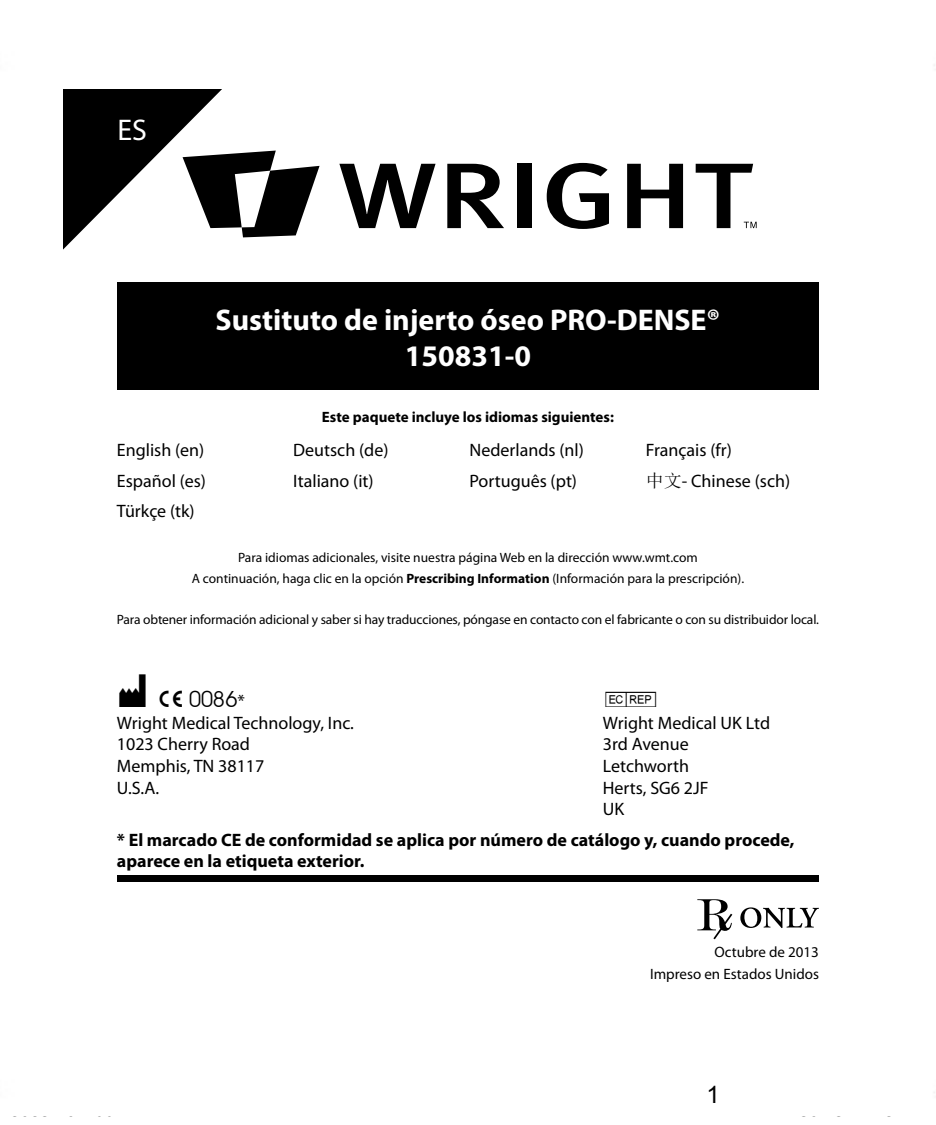
<style>
.page{position:relative;width:936px;height:1125px;background:#fff}
.page>*{position:absolute;margin:0;border:0;box-sizing:border-box;transform-origin:0 0}
.t1{font:36px "mdd en 980";color:#000}
.t2{font:700 30px/36px "Myriad Pro";color:#fff;text-align:center}
.t3{font:30px "Myriad Pro";color:#fff}
.t4{font:24px "Arial";color:#000}
.t5{font:18px/21.6px "Myriad Pro";color:#000}
.t6{font:700 18px/21.6px "Myriad Pro";color:#000}
.t7{font:18px "mdd en 980";color:#000}
.t8{font:700 15px "Myriad Pro";color:#000}
.t9{font:15px/22.2px "Myriad Pro";color:#000;text-align:right}
.t10{font:13.5px/20.4px "Myriad Pro";letter-spacing:-.005em;color:#000;text-align:center}
.s1{font-family:"Sim Sun"}
.s2{font-weight:700}
.s3{font-family:"Myriad Pro"}
</style>
<div class="page">
<div style="left:117px;top:282px;width:702px;height:108px;background:#000"></div>
<svg style="left:697px;top:899px;width:35px;height:40px"></svg>
<svg style="left:740px;top:907px;width:79px;height:21px"></svg>
<div style="left:117px;top:875px;width:702px;height:6px;background:#000"></div>
<svg style="left:339px;top:164px;width:97px;height:64px"></svg>
<svg style="left:447px;top:164px;width:57px;height:64px"></svg>
<div style="left:517px;top:164px;width:14px;height:64px;background:#000"></div>
<svg style="left:547px;top:163px;width:62px;height:66px"></svg>
<svg style="left:627px;top:164px;width:56px;height:64px"></svg>
<svg style="left:63px;top:89px;width:257px;height:161px"></svg>
<svg style="left:696px;top:164px;width:61px;height:64px"></svg>
<h2 class="t3" style="left:118px;top:112px;width:31px">ES</h2>
<h2 class="t2" style="left:216px;top:300px;width:506px">Sustituto de injerto óseo PRO-DENSE®<br>150831-0</h2>
<p class="t8" style="left:322px;top:408px;width:294px">Este paquete incluye los idiomas siguientes:</p>
<h3 class="t5" style="left:117px;top:439px;width:89px">English (en)</h3>
<h3 class="t5" style="left:293px;top:439px;width:97px">Deutsch (de)</h3>
<h3 class="t5" style="left:470px;top:439px;width:116px">Nederlands (nl)</h3>
<h3 class="t5" style="left:646px;top:439px;width:88px">Français (fr)</h3>
<h3 class="t5" style="left:117px;top:470px;width:91px">Español (es)</h3>
<h3 class="t5" style="left:293px;top:470px;width:82px">Italiano (it)</h3>
<h3 class="t5" style="left:470px;top:470px;width:109px">Português (pt)</h3>
<h3 class="t5" style="left:646px;top:470px;width:146px"><span class="s1">中文</span>- Chinese (sch)</h3>
<h3 class="t5" style="left:117px;top:500px;width:79px">Türkçe (tk)</h3>
<p class="t10" style="left:192px;top:548px;width:554px">Para idiomas adicionales, visite nuestra página Web en la dirección www.wmt.com<br>A continuación, haga clic en la opción <span class="s2">Prescribing Information</span> (Información para la prescripción).</p>
<p class="t10" style="left:117px;top:609px;width:704px">Para obtener información adicional y saber si hay traducciones, póngase en contacto con el fabricante o con su distribuidor local.</p>
<h1 class="t1" style="left:117px;top:674px;width:31px">M</h1>
<h3 class="t5" style="left:117px;top:712px;width:239px">Wright Medical Technology, Inc.</h3>
<h3 class="t7" style="left:147px;top:691px;width:99px">* C 0086<span class="s3">*</span></h3>
<h1 class="t1" style="left:603px;top:674px;width:56px">P</h1>
<h3 class="t5" style="left:603px;top:712px;width:169px">Wright Medical UK Ltd</h3>
<h3 class="t5" style="left:117px;top:733px;width:135px">1023 Cherry Road</h3>
<h3 class="t5" style="left:603px;top:733px;width:87px">3rd Avenue</h3>
<h3 class="t5" style="left:117px;top:755px;width:149px">Memphis, TN 38117</h3>
<h3 class="t5" style="left:603px;top:755px;width:88px">Letchworth</h3>
<h3 class="t5" style="left:117px;top:777px;width:44px">U.S.A.</h3>
<h3 class="t5" style="left:603px;top:777px;width:107px">Herts, SG6 2JF<br>UK</h3>
<h3 class="t6" style="left:117px;top:828px;width:679px">* El marcado CE de conformidad se aplica por número de catálogo y, cuando procede, aparece en la etiqueta exterior.</h3>
<p class="t9" style="left:650px;top:940px;width:170px">Octubre de 2013<br>Impreso en Estados Unidos</p>
<h3 class="t4" style="left:707px;top:1079px;width:15px">1</h3>
</div>
